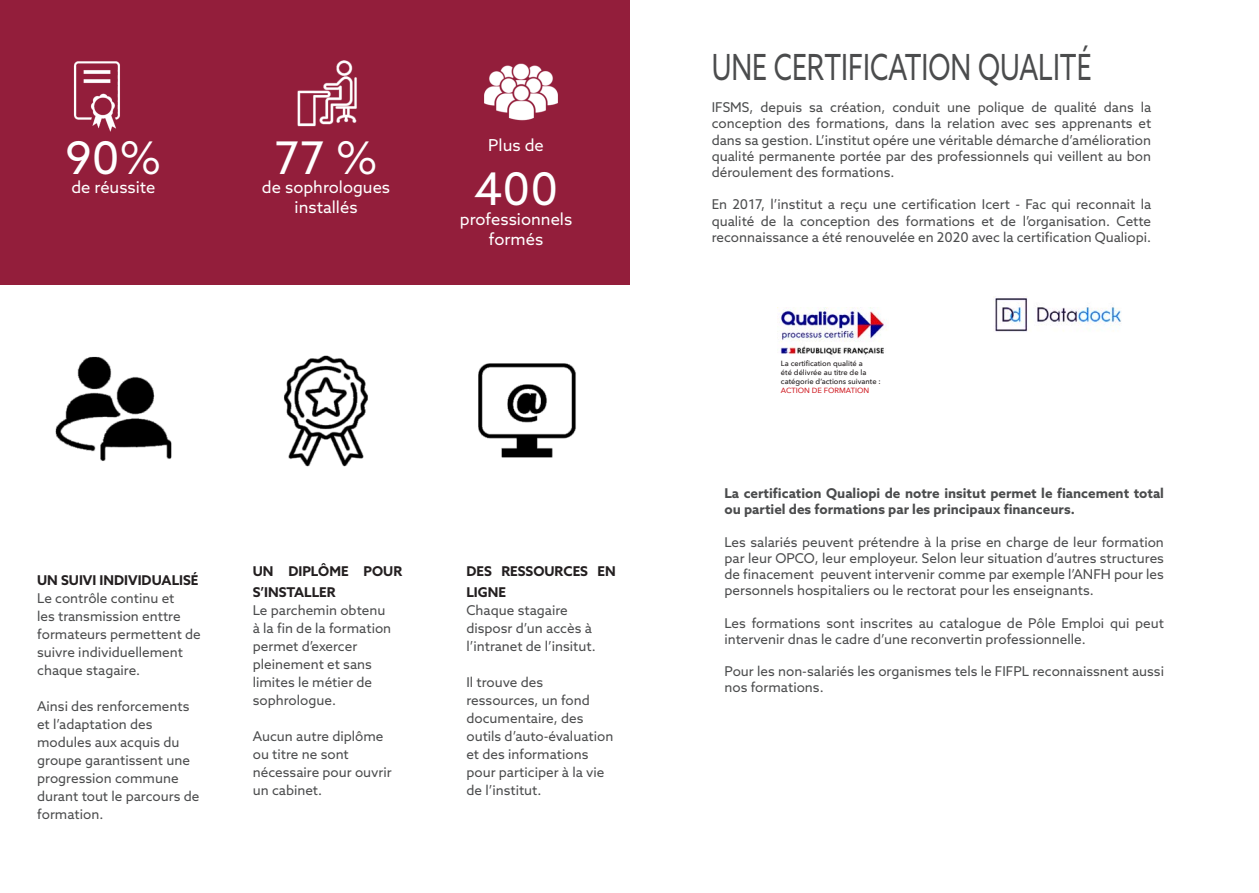
<style>
.page{position:relative;width:1259px;height:893px;background:#fff}
.page>*{position:absolute;margin:0;border:0;box-sizing:border-box;transform-origin:0 0}
.t1{font:45px "Azo Sans";color:#fff}
.t2{font:36px "Azo Sans";color:#4b4c4d;scale:.75 1}
.t3{font:16.5px "Azo Sans";color:#fff}
.t4{font:13.5px/18px "Azo Sans";color:#4b4c4d}
.t5{font:700 13.5px/16.2px "Azo Sans";color:#4b4c4d}
.t6{font:700 13.5px/21px "Azo Sans";color:#231f20}
.t7{font:500 7.5px/9px "Avenir Next";color:#231f20}
.s1{color:#d1232a}
</style>
<div class="page">
<img style="left:284px;top:355px;width:84px;height:112px">
<img style="left:55px;top:356px;width:117px;height:105px">
<img style="left:478px;top:363px;width:98px;height:95px">
<div style="left:0;top:0;width:629px;height:285px;background:#931e3b"></div>
<img style="left:73px;top:61px;width:47px;height:71px">
<img style="left:297px;top:60px;width:60px;height:67px">
<img style="left:484px;top:63px;width:74px;height:58px">
<img style="left:993px;top:297px;width:128px;height:35px">
<img style="left:777px;top:307px;width:110px;height:48px">
<p class="t1" style="left:65px;top:128px;width:98px">90%</p>
<p class="t3" style="left:71px;top:177px;width:86px">de réussite</p>
<p class="t3" style="left:262px;top:177px;width:130px">de sophrologues</p>
<p class="t1" style="left:274px;top:128px;width:105px">77 %</p>
<p class="t3" style="left:294px;top:197px;width:64px">installés</p>
<p class="t3" style="left:488px;top:134px;width:57px">Plus de</p>
<p class="t1" style="left:474px;top:160px;width:86px">400</p>
<p class="t3" style="left:460px;top:208px;width:114px">professionnels</p>
<p class="t3" style="left:489px;top:228px;width:56px">formés</p>
<p class="t6" style="left:37px;top:569px;width:163px">UN SUIVI INDIVIDUALISÉ</p>
<p class="t4" style="left:37px;top:589px;width:165px">Le contrôle continu et<br>les transmission enttre formateurs permettent de suivre individuellement chaque stagaire.</p>
<p class="t4" style="left:37px;top:697px;width:164px">Ainsi des renforcements et l’adaptation des modules aux acquis du groupe garantissent une progression commune durant tout le parcours de formation.</p>
<p class="t6" style="left:253px;top:561px;width:151px">UN DIPLÔME POUR<br>S’INSTALLER</p>
<p class="t4" style="left:253px;top:601px;width:140px">Le parchemin obtenu à la fin de la formation permet d’exercer pleinement et sans limites le métier de sophrologue.</p>
<p class="t4" style="left:253px;top:727px;width:141px">Aucun autre diplôme ou titre ne sont nécessaire pour ouvrir un cabinet.</p>
<p class="t6" style="left:466px;top:561px;width:151px">DES RESSOURCES EN<br>LIGNE</p>
<p class="t4" style="left:466px;top:601px;width:131px">Chaque stagaire disposr d’un accès à l’intranet de l’insitut.</p>
<p class="t4" style="left:466px;top:673px;width:148px">Il trouve des ressources, un fond documentaire, des outils d’auto-évaluation et des informations pour participer à la vie de l’institut.</p>
<p class="t2" style="left:711px;top:43px;width:508px">UNE CERTIFICATION QUALITÉ</p>
<p class="t4" style="left:711px;top:99px;width:441px;line-height:16.2px;text-align:justify">IFSMS, depuis sa création, conduit une polique de qualité dans la conception des formations, dans la relation avec ses apprenants et dans sa gestion. L’institut opére une véritable démarche d’amélioration qualité permanente portée par des professionnels qui veillent au bon déroulement des formations.</p>
<p class="t4" style="left:711px;top:196px;width:441px;line-height:16.2px;text-align:justify">En 2017, l’institut a reçu une certification Icert - Fac qui reconnait la qualité de la conception des formations et de l’organisation. Cette reconnaissance a été renouvelée en 2020 avec la certification Qualiopi.</p>
<p class="t7" style="left:781px;top:358px;width:101px">La certification qualité a<br>été délivrée au titre de la catégorie d’actions suivante :<br><span class="s1">ACTION DE FORMATION</span></p>
<p class="t5" style="left:724px;top:485px;width:441px">La certification Qualiopi de notre insitut permet le fiancement total ou partiel des formations par les principaux financeurs.</p>
<p class="t4" style="left:724px;top:533px;width:441px;line-height:16.2px;text-align:justify">Les salariés peuvent prétendre à la prise en charge de leur formation par leur OPCO, leur employeur. Selon leur situation d’autres structures de finacement peuvent intervenir comme par exemple l’ANFH pour les personnels hospitaliers ou le rectorat pour les enseignants.</p>
<p class="t4" style="left:724px;top:614px;width:441px;line-height:16.2px">Les formations sont inscrites au catalogue de Pôle Emploi qui peut intervenir dnas le cadre d’une reconvertin professionnelle.</p>
<p class="t4" style="left:724px;top:663px;width:441px;line-height:16.2px">Pour les non-salariés les organismes tels le FIFPL reconnaissnent aussi nos formations.</p>
</div>
